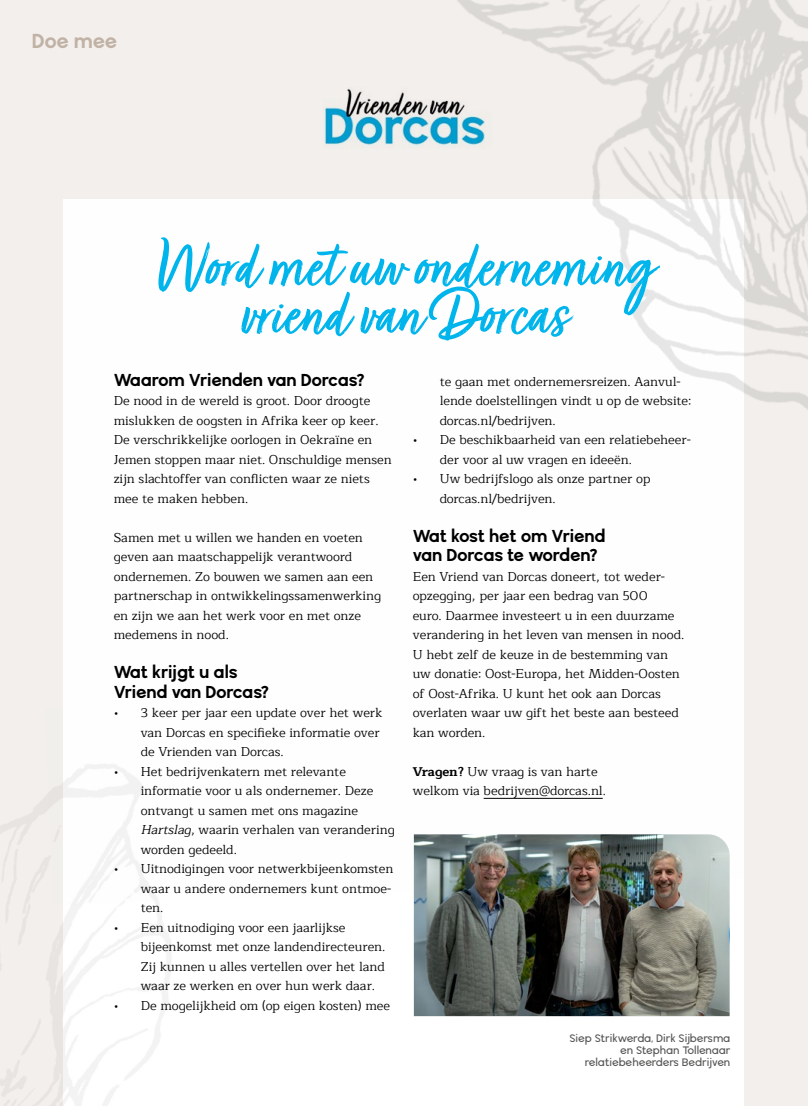
<style>
.page{position:relative;width:808px;height:1106px;background:#f2efec}
.page>*{position:absolute;margin:0;border:0;box-sizing:border-box;transform-origin:0 0}
.t1{font:72px "Turbinado Pro";color:#00b5ec}
.t2{font:700 21.15px "Wavehaus 128";letter-spacing:-.02em;color:#c1b2a5}
.t3{font:700 18px/19.5px "Wavehaus 128";letter-spacing:-.02em;color:#000}
.t4{font:12.75px/19.5px "Maitree";color:#000}
.t5{font:600 11.25px/12.1px "Wavehaus 95";letter-spacing:-.015em;color:#575756;text-align:right}
.s1{font-style:italic}
.s2{font-weight:700}
</style>
<div class="page">
<div style="left:63px;top:199px;width:681px;height:907px;background:#fff"></div>
<img style="left:413px;top:0;width:395px;height:905px">
<img style="left:324px;top:76px;width:172px;height:82px">
<hr style="left:484px;top:798px;width:119px;height:1px;background:#000">
<img style="left:414px;top:834px;width:316px;height:182px">
<h2 class="t2" style="left:32px;top:28px;width:87px">Doe mee</h2>
<h1 class="t1" style="left:154px;top:227px;width:501px">Word met uw onderneming</h1>
<h1 class="t1" style="left:240px;top:275px;width:329px">vriend van Dorcas</h1>
<h3 class="t3" style="left:114px;top:370px;width:253px">Waarom Vrienden van Dorcas?</h3>
<p class="t4" style="left:114px;top:391px;width:279px">De nood in de wereld is groot. Door droogte mislukken de oogsten in Afrika keer op keer.<br>De verschrikkelijke oorlogen in Oekraïne en Jemen stoppen maar niet. Onschuldige mensen zijn slachtoffer van conflicten waar ze niets mee te maken hebben.</p>
<p class="t4" style="left:114px;top:528px;width:269px">Samen met u willen we handen en voeten geven aan maatschappelijk verantwoord ondernemen. Zo bouwen we samen aan een partnerschap in ontwikkelingssamenwerking en zijn we aan het werk voor en met onze medemens in nood.</p>
<h3 class="t3" style="left:114px;top:662px;width:157px">Wat krijgt u als<br>Vriend van Dorcas?</h3>
<p class="t4" style="left:141px;top:703px;width:243px;text-indent:-27px">• 3 keer per jaar een update over het werk van Dorcas en specifieke informatie over de Vrienden van Dorcas.</p>
<p class="t4" style="left:141px;top:762px;width:255px;text-indent:-27px">• Het bedrijvenkatern met relevante informatie voor u als ondernemer. Deze ontvangt u samen met ons magazine <span class="s1">Hartslag</span>, waarin verhalen van verandering worden gedeeld.</p>
<p class="t4" style="left:141px;top:859px;width:254px;text-indent:-27px">• Uitnodigingen voor netwerkbijeenkomsten waar u andere ondernemers kunt ontmoe&shy;ten.</p>
<p class="t4" style="left:141px;top:918px;width:246px;text-indent:-27px">• Een uitnodiging voor een jaarlijkse bijeenkomst met onze landendirecteuren.<br>Zij kunnen u alles vertellen over het land waar ze werken en over hun werk daar.</p>
<p class="t4" style="left:114px;top:996px;width:278px">• De mogelijkheid om (op eigen kosten) mee</p>
<p class="t4" style="left:440px;top:372px;width:253px">te gaan met ondernemersreizen. Aanvul&shy;lende doelstellingen vindt u op de website: dorcas.nl/bedrijven.</p>
<p class="t4" style="left:440px;top:430px;width:253px;text-indent:-27px">• De beschikbaarheid van een relatiebeheer&shy;der voor al uw vragen en ideeën.</p>
<p class="t4" style="left:440px;top:469px;width:212px;text-indent:-27px">• Uw bedrijfslogo als onze partner op dorcas.nl/bedrijven.</p>
<h3 class="t3" style="left:413px;top:526px;width:194px">Wat kost het om Vriend van Dorcas te worden?</h3>
<p class="t4" style="left:413px;top:567px;width:273px">Een Vriend van Dorcas doneert, tot weder&shy;opzegging, per jaar een bedrag van 500<br>euro. Daarmee investeert u in een duurzame verandering in het leven van mensen in nood.<br>U hebt zelf de keuze in de bestemming van uw donatie: Oost-Europa, het Midden-Oosten of Oost-Afrika. U kunt het ook aan Dorcas overlaten waar uw gift het beste aan besteed kan worden.</p>
<p class="t4" style="left:413px;top:762px;width:195px"><span class="s2">Vragen?</span> Uw vraag is van harte welkom via bedrijven@dorcas.nl.</p>
<p class="t5" style="left:569px;top:1031px;width:162px">Siep Strikwerda, Dirk Sijbersma en Stephan Tollenaar relatiebeheerders Bedrijven</p>
</div>
